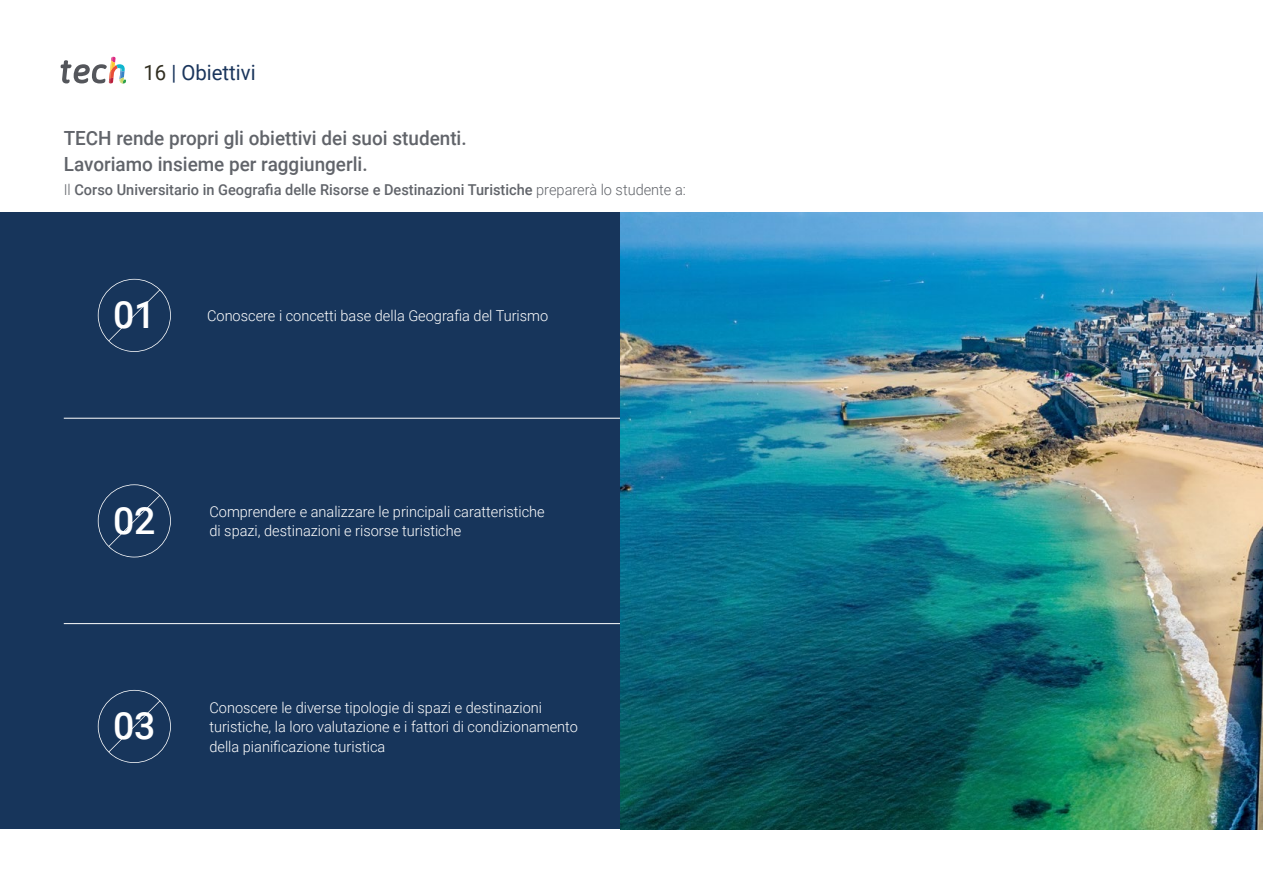
<style>
.page{position:relative;width:1263px;height:893px;background:#fff}
.page>*{position:absolute;margin:0;border:0;box-sizing:border-box;transform-origin:0 0}
.t1{font:500 37.5px "Roboto";color:#fff}
.t2{font:21px "Roboto";color:#1a355c}
.t3{font:500 19.5px/25.5px "Roboto";color:#61646a}
.t4{font:300 15px/19.5px "Roboto";color:#fff}
.t5{font:500 15px "Roboto";color:#61646a}
.s1{color:#312e20}
.s2{font-weight:300}
</style>
<div class="page">
<div style="left:0;top:213px;width:621px;height:616px;background:#17355b"></div>
<svg style="left:98px;top:279px;width:73px;height:73px"></svg>
<svg style="left:98px;top:690px;width:73px;height:73px"></svg>
<svg style="left:98px;top:484px;width:73px;height:73px"></svg>
<hr style="left:64px;top:418px;width:1199px;height:1px;background:#fff">
<hr style="left:64px;top:623px;width:1199px;height:1px;background:#fff">
<img style="left:621px;top:213px;width:642px;height:616px">
<svg style="left:61px;top:57px;width:65px;height:27px"></svg>
<h2 class="t2" style="left:144px;top:57px;width:114px"><span class="s1">16</span> | Obiettivi</h2>
<h3 class="t3" style="left:64px;top:125px;width:404px">TECH rende propri gli obiettivi dei suoi studenti.<br>Lavoriamo insieme per raggiungerli.</h3>
<p class="t5" style="left:64px;top:179px;width:624px"><span class="s2">Il</span> Corso Universitario in Geografia delle Risorse e Destinazioni Turistiche <span class="s2">preparerà lo studente a:</span></p>
<h1 class="t1" style="left:113px;top:288px;width:44px">01</h1>
<p class="t4" style="left:207px;top:305px;width:343px">Conoscere i concetti base della Geografia del Turismo</p>
<h1 class="t1" style="left:113px;top:494px;width:44px">02</h1>
<p class="t4" style="left:209px;top:501px;width:337px">Comprendere e analizzare le principali caratteristiche</p>
<p class="t4" style="left:209px;top:521px;width:253px">di spazi, destinazioni e risorse turistiche</p>
<h1 class="t1" style="left:113px;top:699px;width:44px">03</h1>
<p class="t4" style="left:209px;top:697px;width:370px">Conoscere le diverse tipologie di spazi e destinazioni turistiche, la loro valutazione e i fattori di condizionamento della pianificazione turistica</p>
</div>
